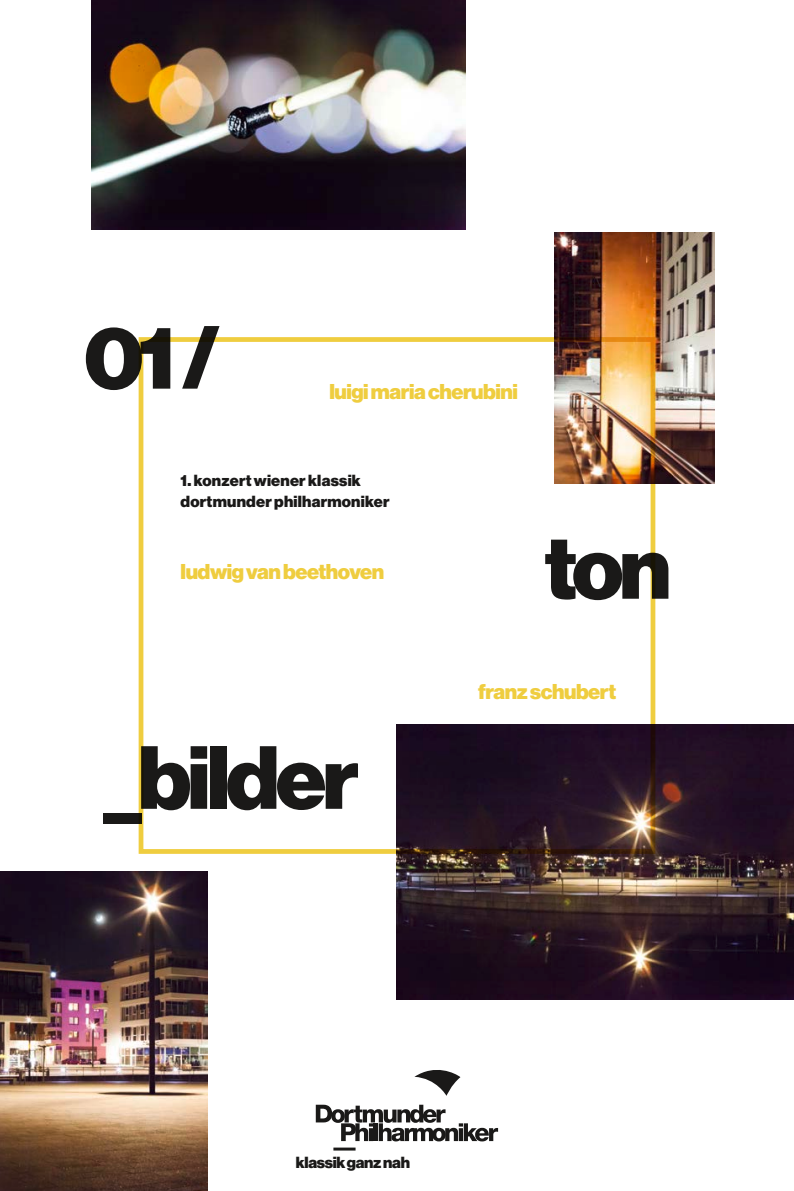
<style>
.page{position:relative;width:794px;height:1191px;background:#fff}
.page>*{position:absolute;margin:0;border:0;box-sizing:border-box;transform-origin:0 0}
.t1{font:900 87.5px "Haas Grot Disp 95";letter-spacing:-.04em;color:#1a1918}
.t2{font:900 21px "Haas Grot Disp 95";letter-spacing:-.02em;color:#efcd3f}
.t3{font:900 15.75px/21px "Haas Grot Disp 95";letter-spacing:.015em;color:#1a1918}
.t4{font:900 15.75px "Haas Grot Disp 95";letter-spacing:-.02em;color:#1a1918}
</style>
<div class="page">
<img style="left:397px;top:725px;width:397px;height:274px">
<img style="left:554px;top:232px;width:161px;height:251px">
<svg style="left:414px;top:1070px;width:46px;height:25px"></svg>
<svg style="left:316px;top:1104px;width:182px;height:37px"></svg>
<hr style="left:333px;top:1147px;width:22px;height:3px;background:#1a1918">
<div style="left:139px;top:337px;width:516px;height:517px;border:5px solid #efcd3f"></div>
<img style="left:91px;top:0;width:374px;height:230px">
<img style="left:0;top:871px;width:208px;height:320px">
<h1 class="t1" style="left:84px;top:306px;width:139px">01 /</h1>
<p class="t2" style="left:329px;top:379px;width:190px">luigi maria cherubini</p>
<p class="t3" style="left:181px;top:470px;width:210px">1. konzert wiener klassik dortmunder philharmoniker</p>
<p class="t2" style="left:181px;top:559px;width:205px">ludwig van beethoven</p>
<h1 class="t1" style="left:103px;top:726px;width:257px">_bilder</h1>
<h1 class="t1" style="left:544px;top:516px;width:128px">ton</h1>
<p class="t2" style="left:478px;top:679px;width:139px">franz schubert</p>
<p class="t4" style="left:296px;top:1153px;width:116px">klassik ganz nah</p>
</div>
